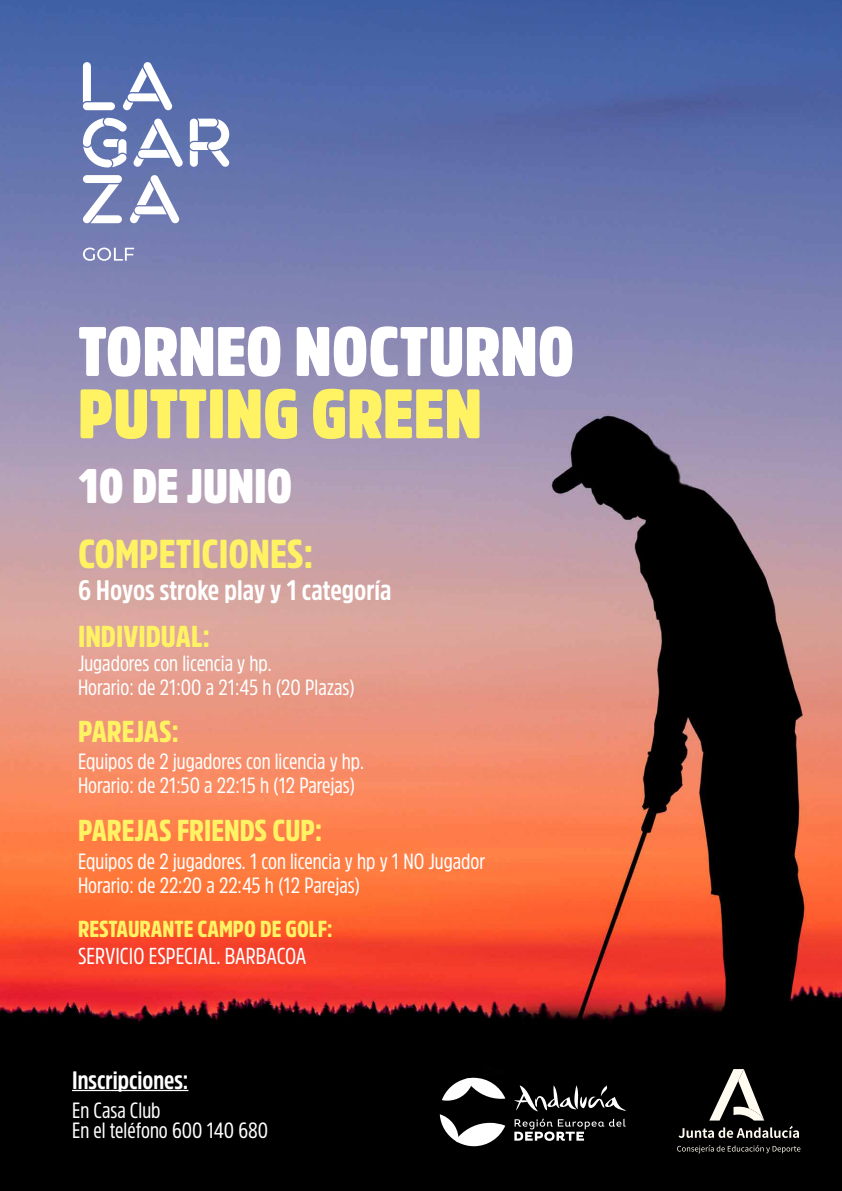
<style>
.page{position:relative;width:842px;height:1191px;background:#fff}
.page>*{position:absolute;margin:0;border:0;box-sizing:border-box;transform-origin:0 0}
.t1{font:900 69.1px "Amsi Pro Cond";color:#fff}
.t2{font:900 69.1px "Amsi Pro Cond";color:#fff364}
.t3{font:900 48px "Amsi Pro Cond";color:#fff}
.t4{font:900 40px "Amsi Pro Cond";color:#fff364}
.t5{font:900 30px "Amsi Pro Cond";color:#fff364}
.t6{font:700 28px "Amsi Pro Cond";color:#fff}
.t7{font:700 25px "Amsi Pro Cond";color:#fff}
.t8{font:23px "Amsi Pro Cond";color:#fff}
.t9{font:900 23px "Amsi Pro Cond";color:#fff364}
.t10{font:22px/24px "Amsi Pro Cond";color:#fff}
</style>
<div class="page">
<img style="left:0;top:0;width:842px;height:1191px">
<svg style="left:677px;top:1144px;width:123px;height:9px"></svg>
<svg style="left:678px;top:1069px;width:121px;height:69px;background:#31302e"></svg>
<svg style="left:442px;top:1077px;width:63px;height:23px"></svg>
<svg style="left:440px;top:1114px;width:65px;height:32px"></svg>
<svg style="left:514px;top:1085px;width:113px;height:26px;background:#373737"></svg>
<svg style="left:514px;top:1118px;width:112px;height:22px;background:#3a3a3a"></svg>
<svg style="left:83px;top:62px;width:8px;height:41px"></svg>
<div style="left:83px;top:102px;width:32px;height:8px;background:#fff;border-radius:4px"></div>
<svg style="left:83px;top:175px;width:39px;height:48px"></svg>
<svg style="left:129px;top:175px;width:50px;height:48px"></svg>
<svg style="left:83px;top:118px;width:44px;height:49px"></svg>
<svg style="left:133px;top:119px;width:50px;height:48px"></svg>
<svg style="left:190px;top:119px;width:40px;height:48px"></svg>
<svg style="left:122px;top:62px;width:51px;height:48px"></svg>
<svg style="left:83px;top:247px;width:51px;height:14px"></svg>
<hr style="left:72px;top:1089px;width:116px;height:2px;background:#fff">
<h1 class="t1" style="left:78px;top:304px;width:498px">TORNEO NOCTURNO</h1>
<h1 class="t2" style="left:78px;top:366px;width:405px">PUTTING GREEN</h1>
<h2 class="t3" style="left:78px;top:453px;width:216px">10 DE JUNIO</h2>
<h3 class="t4" style="left:78px;top:526px;width:236px">COMPETICIONES:</h3>
<p class="t6" style="left:78px;top:571px;width:315px">6 Hoyos stroke play y 1 categoría</p>
<h3 class="t5" style="left:78px;top:615px;width:133px">INDIVIDUAL:</h3>
<p class="t10" style="left:78px;top:651px;width:278px">Jugadores con licencia y hp.<br>Horario: de 21:00 a 21:45 h (20 Plazas)</p>
<h3 class="t5" style="left:78px;top:710px;width:102px">PAREJAS:</h3>
<p class="t10" style="left:78px;top:749px;width:287px">Equipos de 2 jugadores con licencia y hp.<br>Horario: de 21:50 a 22:15 h (12 Parejas)</p>
<h3 class="t5" style="left:78px;top:809px;width:245px">PAREJAS FRIENDS CUP:</h3>
<p class="t10" style="left:78px;top:849px;width:409px">Equipos de 2 jugadores. 1 con licencia y hp y 1 NO Jugador<br>Horario: de 22:20 a 22:45 h (12 Parejas)</p>
<p class="t9" style="left:78px;top:912px;width:256px">RESTAURANTE CAMPO DE GOLF:</p>
<p class="t8" style="left:78px;top:940px;width:230px">SERVICIO ESPECIAL. BARBACOA</p>
<p class="t7" style="left:72px;top:1063px;width:118px">Inscripciones:</p>
<p class="t10" style="left:72px;top:1099px;width:198px;line-height:20px">En Casa Club<br>En el teléfono 600 140 680</p>
</div>
